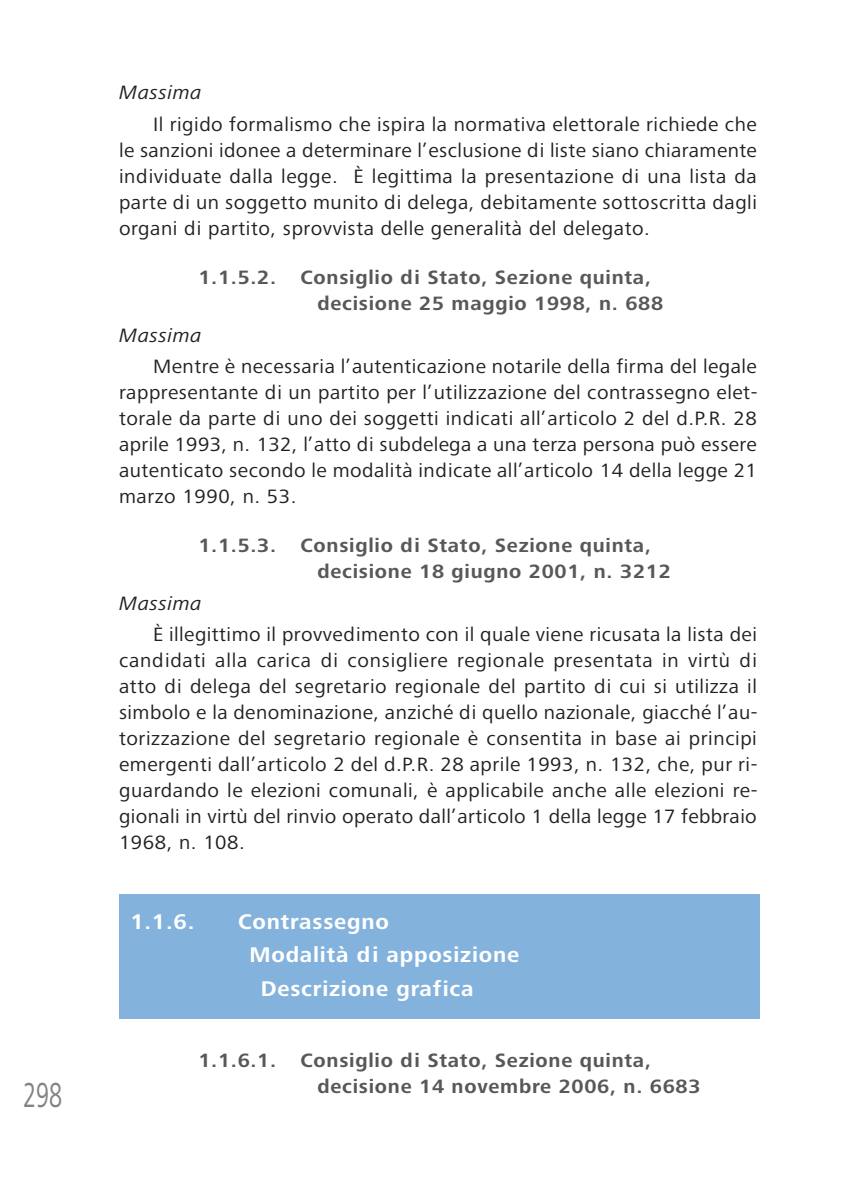
<style>
.page{position:relative;width:842px;height:1191px;background:#fff}
.page>*{position:absolute;margin:0;border:0;box-sizing:border-box;transform-origin:0 0}
.t1{font:36px "Frutiger Next Pro";color:#808285;scale:.67 1}
.t2{font:700 22px "Frutiger Next Pro";letter-spacing:.035em;color:#fff}
.t3{font:20px/26px "Frutiger Next Pro";letter-spacing:.02em;color:#231f20;text-align:justify;scale:1.05 1}
.t4{font:700 20px "Frutiger Next Pro";letter-spacing:.035em;color:#57585a}
.t5{font:italic 20px "Frutiger Next Pro";letter-spacing:.025em;color:#231f20;scale:1.05 1}
</style>
<div class="page">
<div style="left:119px;top:894px;width:641px;height:125px;background:#83b2dc"></div>
<p class="t1" style="left:23px;top:1081px;width:60px">298</p>
<p class="t5" style="left:119px;top:85px;width:80px">Massima</p>
<p class="t3" style="left:119px;top:113px;width:609px;text-indent:34px">Il rigido formalismo che ispira la normativa elettorale richiede che le sanzioni idonee a determinare l’esclusione di liste siano chiaramente individuate dalla legge. È legittima la presentazione di una lista da parte di un soggetto munito di delega, debitamente sottoscritta dagli organi di partito, sprovvista delle generalità del delegato.</p>
<p class="t4" style="left:198px;top:269px;width:454px">1.1.5.2. Consiglio di Stato, Sezione quinta,</p>
<p class="t4" style="left:317px;top:295px;width:347px">decisione 25 maggio 1998, n. 688</p>
<p class="t5" style="left:119px;top:327px;width:80px">Massima</p>
<p class="t3" style="left:119px;top:355px;width:609px;text-indent:34px">Mentre è necessaria l’autenticazione notarile della firma del legale rappresentante di un partito per l’utilizzazione del contrassegno elet&shy;torale da parte di uno dei soggetti indicati all’articolo 2 del d.P.R. 28 aprile 1993, n. 132, l’atto di subdelega a una terza persona può essere autenticato secondo le modalità indicate all’articolo 14 della legge 21 marzo 1990, n. 53.</p>
<p class="t4" style="left:198px;top:537px;width:454px">1.1.5.3. Consiglio di Stato, Sezione quinta,</p>
<p class="t4" style="left:317px;top:563px;width:355px">decisione 18 giugno 2001, n. 3212</p>
<p class="t5" style="left:119px;top:595px;width:80px">Massima</p>
<p class="t3" style="left:119px;top:623px;width:609px;text-indent:34px">È illegittimo il provvedimento con il quale viene ricusata la lista dei candidati alla carica di consigliere regionale presentata in virtù di atto di delega del segretario regionale del partito di cui si utilizza il simbolo e la denominazione, anziché di quello nazionale, giacché l’au&shy;torizzazione del segretario regionale è consentita in base ai principi emergenti dall’articolo 2 del d.P.R. 28 aprile 1993, n. 132, che, pur ri&shy;guardando le elezioni comunali, è applicabile anche alle elezioni re&shy;gionali in virtù del rinvio operato dall’articolo 1 della legge 17 febbraio 1968, n. 108.</p>
<p class="t2" style="left:130px;top:912px;width:65px">1.1.6.</p>
<p class="t2" style="left:238px;top:912px;width:152px">Contrassegno</p>
<p class="t2" style="left:249px;top:946px;width:271px">Modalità di apposizione</p>
<p class="t2" style="left:261px;top:980px;width:214px">Descrizione grafica</p>
<p class="t4" style="left:198px;top:1052px;width:454px">1.1.6.1. Consiglio di Stato, Sezione quinta,</p>
<p class="t4" style="left:317px;top:1078px;width:384px">decisione 14 novembre 2006, n. 6683</p>
</div>
